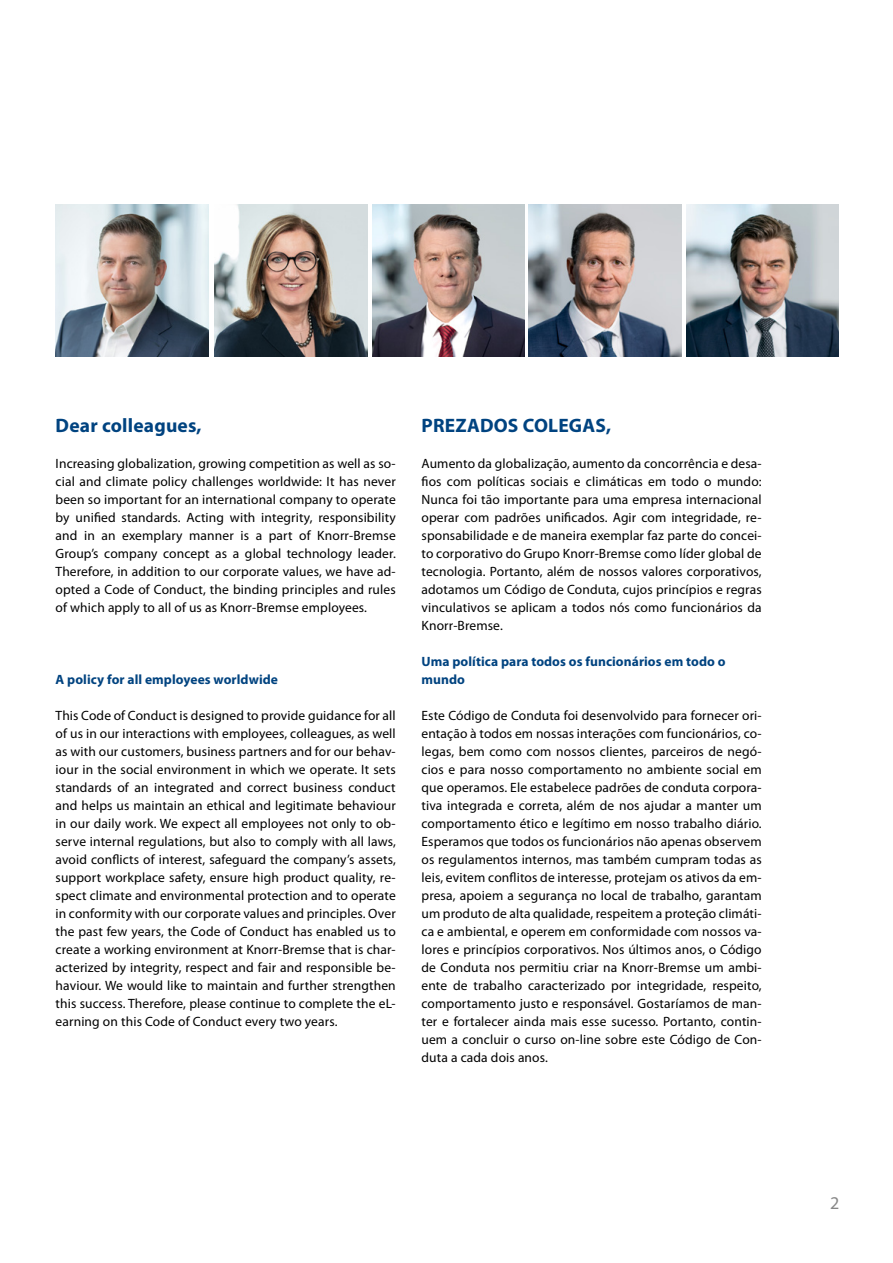
<style>
.page{position:relative;width:893px;height:1263px;background:#fff}
.page>*{position:absolute;margin:0;border:0;box-sizing:border-box;transform-origin:0 0}
.t1{font:700 19.5px "Myriad Pro";letter-spacing:.01em;color:#004380}
.t2{font:18px "Myriad Pro";color:#878787}
.t3{font:13.5px/18px "Myriad Pro";letter-spacing:.01em;color:#000;text-align:justify}
.t4{font:700 13.5px/18px "Myriad Pro";letter-spacing:.005em;color:#004380}
</style>
<div class="page">
<img style="left:372px;top:204px;width:152px;height:152px">
<img style="left:529px;top:204px;width:153px;height:152px">
<img style="left:686px;top:204px;width:153px;height:152px">
<img style="left:215px;top:204px;width:153px;height:152px">
<img style="left:56px;top:204px;width:152px;height:152px">
<h1 class="t1" style="left:56px;top:415px;width:147px">Dear colleagues,</h1>
<p class="t3" style="left:56px;top:455px;width:342px">Increasing globalization, growing competition as well as so&shy;cial and climate policy challenges worldwide: It has never been so important for an international company to operate by unified standards. Acting with integrity, responsibility and in an exemplary manner is a part of Knorr-Bremse Group’s company concept as a global technology leader.<br>Therefore, in addition to our corporate values, we have ad&shy;opted a Code of Conduct, the binding principles and rules of which apply to all of us as Knorr-Bremse employees.</p>
<p class="t4" style="left:56px;top:671px;width:224px">A policy for all employees worldwide</p>
<p class="t3" style="left:56px;top:707px;width:342px">This Code of Conduct is designed to provide guidance for all of us in our interactions with employees, colleagues, as well as with our customers, business partners and for our behav&shy;iour in the social environment in which we operate. It sets standards of an integrated and correct business conduct and helps us maintain an ethical and legitimate behaviour in our daily work. We expect all employees not only to ob&shy;serve internal regulations, but also to comply with all laws, avoid conflicts of interest, safeguard the company’s assets, support workplace safety, ensure high product quality, re&shy;spect climate and environmental protection and to operate in conformity with our corporate values and principles. Over the past few years, the Code of Conduct has enabled us to create a working environment at Knorr-Bremse that is char&shy;acterized by integrity, respect and fair and responsible be&shy;haviour. We would like to maintain and further strengthen this success. Therefore, please continue to complete the eL&shy;earning on this Code of Conduct every two years.</p>
<h1 class="t1" style="left:421px;top:415px;width:191px">PREZADOS COLEGAS,</h1>
<p class="t3" style="left:421px;top:455px;width:342px">Aumento da globalização, aumento da concorrência e desa&shy;fios com políticas sociais e climáticas em todo o mundo:<br>Nunca foi tão importante para uma empresa internacional operar com padrões unificados. Agir com integridade, re&shy;sponsabilidade e de maneira exemplar faz parte do concei&shy;to corporativo do Grupo Knorr-Bremse como líder global de tecnologia. Portanto, além de nossos valores corporativos, adotamos um Código de Conduta, cujos princípios e regras vinculativos se aplicam a todos nós como funcionários da Knorr-Bremse.</p>
<p class="t4" style="left:421px;top:653px;width:306px">Uma política para todos os funcionários em todo o mundo</p>
<p class="t3" style="left:421px;top:707px;width:342px">Este Código de Conduta foi desenvolvido para fornecer ori&shy;entação à todos em nossas interações com funcionários, co&shy;legas, bem como com nossos clientes, parceiros de negó&shy;cios e para nosso comportamento no ambiente social em que operamos. Ele estabelece padrões de conduta corpora&shy;tiva integrada e correta, além de nos ajudar a manter um comportamento ético e legítimo em nosso trabalho diário.<br>Esperamos que todos os funcionários não apenas observem os regulamentos internos, mas também cumpram todas as leis, evitem conflitos de interesse, protejam os ativos da em&shy;presa, apoiem a segurança no local de trabalho, garantam um produto de alta qualidade, respeitem a proteção climáti&shy;ca e ambiental, e operem em conformidade com nossos va&shy;lores e princípios corporativos. Nos últimos anos, o Código de Conduta nos permitiu criar na Knorr-Bremse um ambi&shy;ente de trabalho caracterizado por integridade, respeito, comportamento justo e responsável. Gostaríamos de man&shy;ter e fortalecer ainda mais esse sucesso. Portanto, contin&shy;uem a concluir o curso on-line sobre este Código de Con&shy;duta a cada dois anos.</p>
<h2 class="t2" style="left:830px;top:1193px;width:11px">2</h2>
</div>
